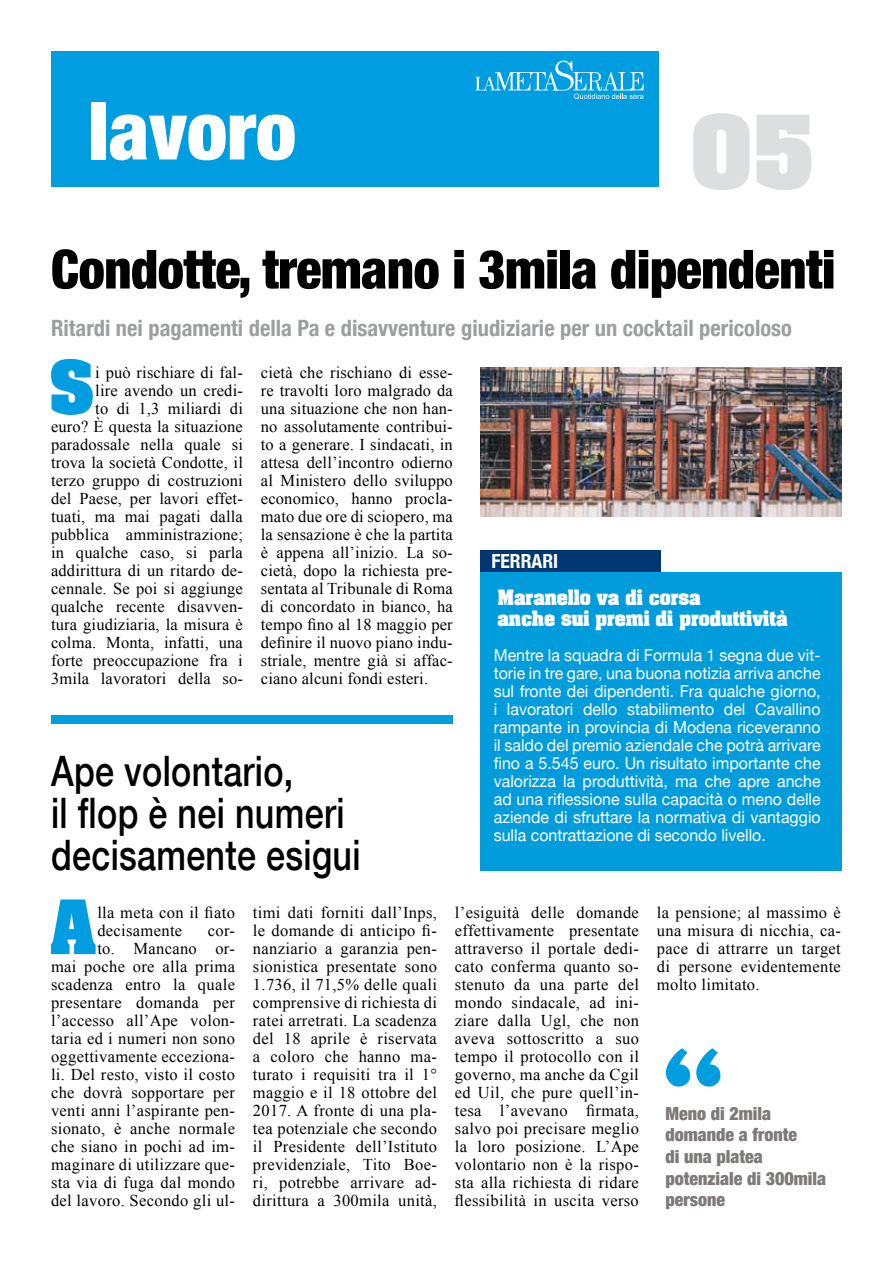
<style>
.page{position:relative;width:893px;height:1263px;background:#fff}
.page>*{position:absolute;margin:0;border:0;box-sizing:border-box;transform-origin:0 0}
.t1{font:700 87px "Aachen";color:#dddedf}
.t2{font:900 condensed 81px "Helvetica Neue";color:#fff}
.t3{font:700 64.05px "Aachen";color:#009ee0}
.t4{font:900 condensed 54px "Helvetica Neue";letter-spacing:-.01em;color:#000}
.t5{font:500 42px/42px "Helvetica Neue";letter-spacing:.01em;color:#000;scale:.81 1}
.t6{font:700 condensed 22.5px "Helvetica Neue";color:#9c9e9f}
.t7{font:700 condensed 19.5px "Helvetica Neue";color:#fff}
.t8{font:900 condensed 18px/21.6px "Helvetica Neue";color:#7e7a79}
.t9{font:700 18px/21px "Aachen";color:#fff}
.t10{font:16.5px/18px "Times New Roman";letter-spacing:.02em;color:#000;text-align:justify}
.t11{font:16.5px/18px "Helvetica Neue";color:#fff;text-align:justify}
</style>
<div class="page">
<div style="left:51px;top:51px;width:607px;height:136px;background:#009ee0"></div>
<svg style="left:475px;top:61px;width:169px;height:38px"></svg>
<svg style="left:666px;top:1048px;width:54px;height:38px"></svg>
<div style="left:480px;top:550px;width:181px;height:22px;background:#003772"></div>
<div style="left:51px;top:715px;width:402px;height:9px;background:#009ee0"></div>
<div style="left:480px;top:572px;width:362px;height:299px;background:#009cdb"></div>
<img style="left:480px;top:368px;width:362px;height:149px">
<h2 class="t2" style="left:88px;top:81px;width:210px">lavoro</h2>
<h1 class="t1" style="left:692px;top:87px;width:122px">05</h1>
<h3 class="t4" style="left:51px;top:236px;width:786px">Condotte, tremano i 3mila dipendenti</h3>
<h3 class="t6" style="left:51px;top:315px;width:742px">Ritardi nei pagamenti della Pa e disavventure giudiziarie per un cocktail pericoloso</h3>
<h3 class="t3" style="left:49px;top:339px;width:47px">S</h3>
<p class="t10" style="left:51px;top:363px;width:193px;text-align:right">i può rischiare di fal-<br>lire avendo un credi-<br>to di 1,3 miliardi di<br>euro? È questa la situazione paradossale nella quale si trova la società Condotte, il terzo gruppo di costruzioni del Paese, per lavori effet&shy;tuati, ma mai pagati dalla pubblica amministrazione; in qualche caso, si parla addirittura di un ritardo de&shy;cennale. Se poi si aggiunge qualche recente disavven&shy;tura giudiziaria, la misura è colma. Monta, infatti, una forte preoccupazione fra i<br>3mila lavoratori della so-</p>
<p class="t10" style="left:261px;top:363px;width:193px">cietà che rischiano di esse&shy;re travolti loro malgrado da una situazione che non han&shy;no assolutamente contribui&shy;to a generare. I sindacati, in attesa dell’incontro odierno al Ministero dello sviluppo economico, hanno procla&shy;mato due ore di sciopero, ma la sensazione è che la partita è appena all’inizio. La so&shy;cietà, dopo la richiesta pre&shy;sentata al Tribunale di Roma di concordato in bianco, ha tempo fino al 18 maggio per definire il nuovo piano indu&shy;striale, mentre già si affac&shy;ciano alcuni fondi esteri.</p>
<h3 class="t5" style="left:51px;top:750px;width:384px">Ape volontario,<br>il flop è nei numeri decisamente esigui</h3>
<p class="t7" style="left:491px;top:550px;width:20px">Ferrari</p>
<p class="t9" style="left:497px;top:586px;width:291px">Maranello va di corsa<br>anche sui premi di produttività</p>
<p class="t11" style="left:494px;top:646px;width:328px">Mentre la squadra di Formula 1 segna due vit&shy;torie in tre gare, una buona notizia arriva anche sul fronte dei dipendenti. Fra qualche giorno, i lavoratori dello stabilimento del Cavallino rampante in provincia di Modena riceveranno il saldo del premio aziendale che potrà arrivare fino a 5.545 euro. Un risultato importante che valorizza la produttività, ma che apre anche ad una riflessione sulla capacità o meno delle aziende di sfruttare la normativa di vantaggio sulla contrattazione di secondo livello.</p>
<h3 class="t3" style="left:51px;top:879px;width:47px">A</h3>
<p class="t10" style="left:97px;top:903px;width:139px">lla meta con il fiato decisamente</p>
<p class="t10" style="left:51px;top:921px;width:185px;text-align:right">cor-<br>to. Mancano or-<br>mai poche ore alla prima scadenza entro la quale presentare domanda per l’accesso all’Ape volon&shy;taria ed i numeri non sono oggettivamente ecceziona&shy;li. Del resto, visto il costo che dovrà sopportare per venti anni l’aspirante pen&shy;sionato, è anche normale che siano in pochi ad im&shy;maginare di utilizzare que&shy;sta via di fuga dal mondo del lavoro. Secondo gli ul-</p>
<p class="t10" style="left:253px;top:903px;width:185px">timi dati forniti dall’Inps, le domande di anticipo fi&shy;nanziario a garanzia pen&shy;sionistica presentate sono 1.736, il 71,5% delle quali comprensive di richiesta di ratei arretrati. La scadenza del 18 aprile è riservata a coloro che hanno ma&shy;turato i requisiti tra il 1° maggio e il 18 ottobre del 2017. A fronte di una pla&shy;tea potenziale che secondo il Presidente dell’Istituto previdenziale, Tito Boe&shy;ri, potrebbe arrivare ad&shy;dirittura a 300mila unità,</p>
<p class="t10" style="left:455px;top:903px;width:185px">l’esiguità delle domande effettivamente presentate attraverso il portale dedi&shy;cato conferma quanto so&shy;stenuto da una parte del mondo sindacale, ad ini&shy;ziare dalla Ugl, che non aveva sottoscritto a suo tempo il protocollo con il governo, ma anche da Cgil ed Uil, che pure quell’in&shy;tesa l’avevano firmata, salvo poi precisare meglio la loro posizione. L’Ape volontario non è la rispo&shy;sta alla richiesta di ridare flessibilità in uscita verso</p>
<p class="t10" style="left:657px;top:903px;width:185px">la pensione; al massimo è una misura di nicchia, ca&shy;pace di attrarre un target di persone evidentemente molto limitato.</p>
<p class="t8" style="left:665px;top:1102px;width:162px">Meno di 2mila domande a fronte<br>di una platea potenziale di 300mila persone</p>
</div>
